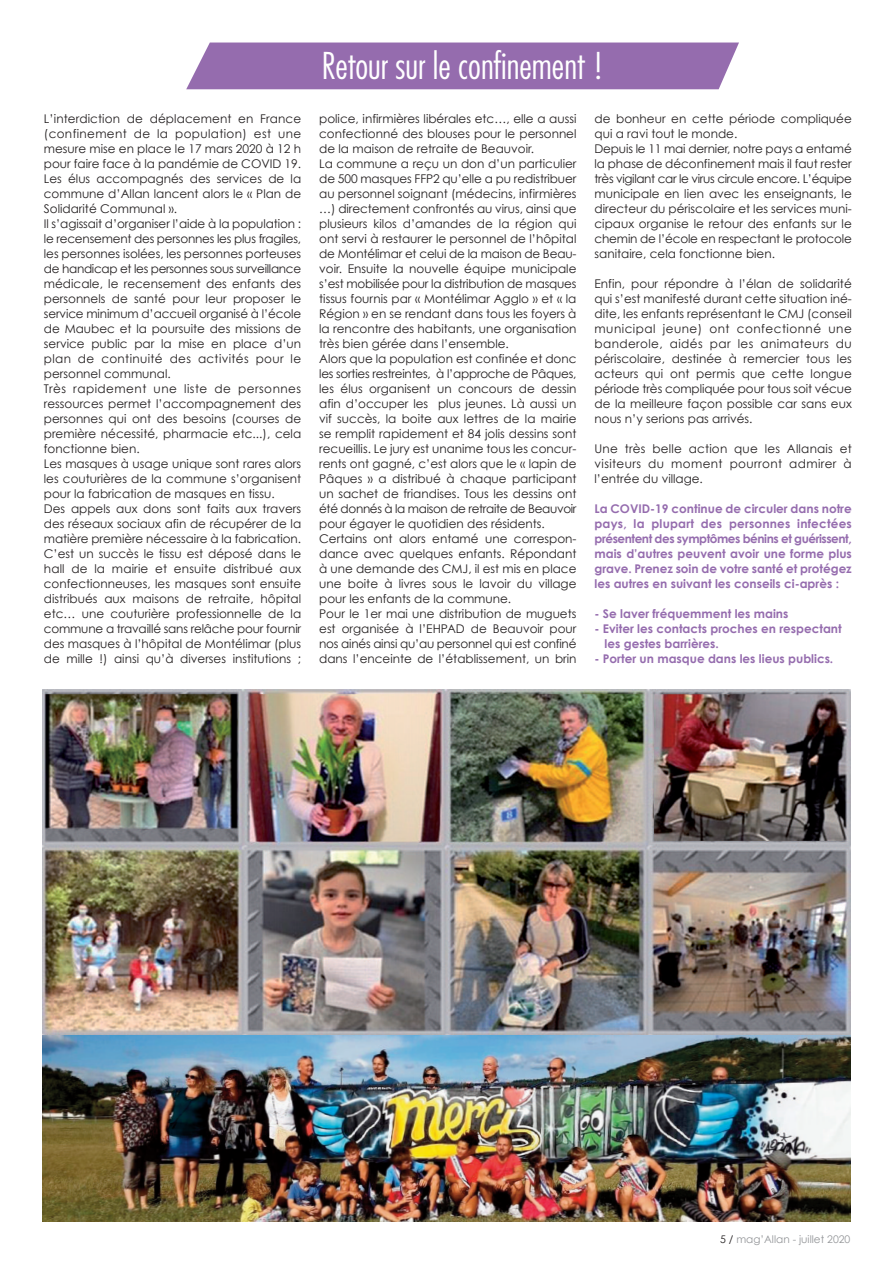
<style>
.page{position:relative;width:893px;height:1263px;background:#fff}
.page>*{position:absolute;margin:0;border:0;box-sizing:border-box;transform-origin:0 0}
.t1{font:300 condensed 36px "Futura";color:#fff}
.t2{font:12px/15px "Century Gothic";color:#231f20}
.t3{font:700 12px/15px "Century Gothic";color:#956cae;text-align:justify}
.t4{font:10.5px "Century Gothic";color:#939598}
.s1{color:#231f20}
</style>
<div class="page">
<img style="left:43px;top:690px;width:807px;height:346px">
<div style="left:186px;top:43px;width:553px;height:46px;background:#956cae"></div>
<img style="left:43px;top:1036px;width:807px;height:186px">
<h1 class="t1" style="left:322px;top:50px;width:284px">Retour sur le confinement !</h1>
<p class="t2" style="left:44px;top:110px;width:259px">L’interdiction de déplacement en France (confinement de la population) est une mesure mise en place le 17 mars 2020 à 12 h pour faire face à la pandémie de COVID 19.<br>Les élus accompagnés des services de la commune d’Allan lancent alors le « Plan de Solidarité Communal ».<br>Il s’agissait d’organiser l’aide à la population : le recensement des personnes les plus fragiles, les personnes isolées, les personnes porteuses de handicap et les personnes sous surveillance médicale, le recensement des enfants des personnels de santé pour leur proposer le service minimum d’accueil organisé à l’école de Maubec et la poursuite des missions de service public par la mise en place d’un plan de continuité des activités pour le personnel communal.<br>Très rapidement une liste de personnes ressources permet l’accompagnement des personnes qui ont des besoins (courses de première nécessité, pharmacie etc...), cela fonctionne bien.<br>Les masques à usage unique sont rares alors les couturières de la commune s’organisent pour la fabrication de masques en tissu.<br>Des appels aux dons sont faits aux travers des réseaux sociaux afin de récupérer de la matière première nécessaire à la fabrication.<br>C’est un succès le tissu est déposé dans le hall de la mairie et ensuite distribué aux confectionneuses, les masques sont ensuite distribués aux maisons de retraite, hôpital etc… une couturière professionnelle de la commune a travaillé sans relâche pour fournir des masques à l’hôpital de Montélimar (plus de mille !) ainsi qu’à diverses institutions ;</p>
<p class="t2" style="left:319px;top:110px;width:259px">police, infirmières libérales etc…, elle a aussi confectionné des blouses pour le personnel de la maison de retraite de Beauvoir.<br>La commune a reçu un don d’un particulier de 500 masques FFP2 qu’elle a pu redistribuer au personnel soignant (médecins, infirmières …) directement confrontés au virus, ainsi que plusieurs kilos d’amandes de la région qui ont servi à restaurer le personnel de l’hôpital de Montélimar et celui de la maison de Beau&shy;voir. Ensuite la nouvelle équipe municipale s’est mobilisée pour la distribution de masques tissus fournis par « Montélimar Agglo » et « la Région » en se rendant dans tous les foyers à la rencontre des habitants, une organisation très bien gérée dans l’ensemble.<br>Alors que la population est confinée et donc les sorties restreintes, à l’approche de Pâques, les élus organisent un concours de dessin afin d’occuper les plus jeunes. Là aussi un vif succès, la boite aux lettres de la mairie se remplit rapidement et 84 jolis dessins sont recueillis. Le jury est unanime tous les concur&shy;rents ont gagné, c’est alors que le « lapin de Pâques » a distribué à chaque participant un sachet de friandises. Tous les dessins ont été donnés à la maison de retraite de Beauvoir pour égayer le quotidien des résidents.<br>Certains ont alors entamé une correspon&shy;dance avec quelques enfants. Répondant à une demande des CMJ, il est mis en place une boite à livres sous le lavoir du village pour les enfants de la commune.<br>Pour le 1er mai une distribution de muguets est organisée à l’EHPAD de Beauvoir pour nos ainés ainsi qu’au personnel qui est confiné dans l’enceinte de l’établissement, un brin</p>
<p class="t2" style="left:594px;top:110px;width:259px">de bonheur en cette période compliquée qui a ravi tout le monde.<br>Depuis le 11 mai dernier, notre pays a entamé la phase de déconfinement mais il faut rester très vigilant car le virus circule encore. L’équipe municipale en lien avec les enseignants, le directeur du périscolaire et les services muni&shy;cipaux organise le retour des enfants sur le chemin de l’école en respectant le protocole sanitaire, cela fonctionne bien.</p>
<p class="t2" style="left:594px;top:275px;width:259px;text-align:justify">Enfin, pour répondre à l’élan de solidarité qui s’est manifesté durant cette situation iné&shy;dite, les enfants représentant le CMJ (conseil municipal jeune) ont confectionné une banderole, aidés par les animateurs du périscolaire, destinée à remercier tous les acteurs qui ont permis que cette longue période très compliquée pour tous soit vécue de la meilleure façon possible car sans eux nous n’y serions pas arrivés.</p>
<p class="t2" style="left:594px;top:440px;width:259px;text-align:justify">Une très belle action que les Allanais et visiteurs du moment pourront admirer à l’entrée du village.</p>
<p class="t3" style="left:594px;top:500px;width:259px">La COVID-19 continue de circuler dans notre pays, la plupart des personnes infectées présentent des symptômes bénins et guérissent, mais d’autres peuvent avoir une forme plus grave. Prenez soin de votre santé et protégez les autres en suivant les conseils ci-après :</p>
<p class="t3" style="left:594px;top:605px;width:195px">- Se laver fréquemment les mains</p>
<p class="t3" style="left:605px;top:620px;width:239px;text-indent:-10px">- Eviter les contacts proches en respectant les gestes barrières.</p>
<p class="t3" style="left:594px;top:650px;width:240px">- Porter un masque dans les lieus publics.</p>
<p class="t4" style="left:720px;top:1233px;width:132px"><span class="s1">5 /</span> mag’Allan - juillet 2020</p>
</div>
